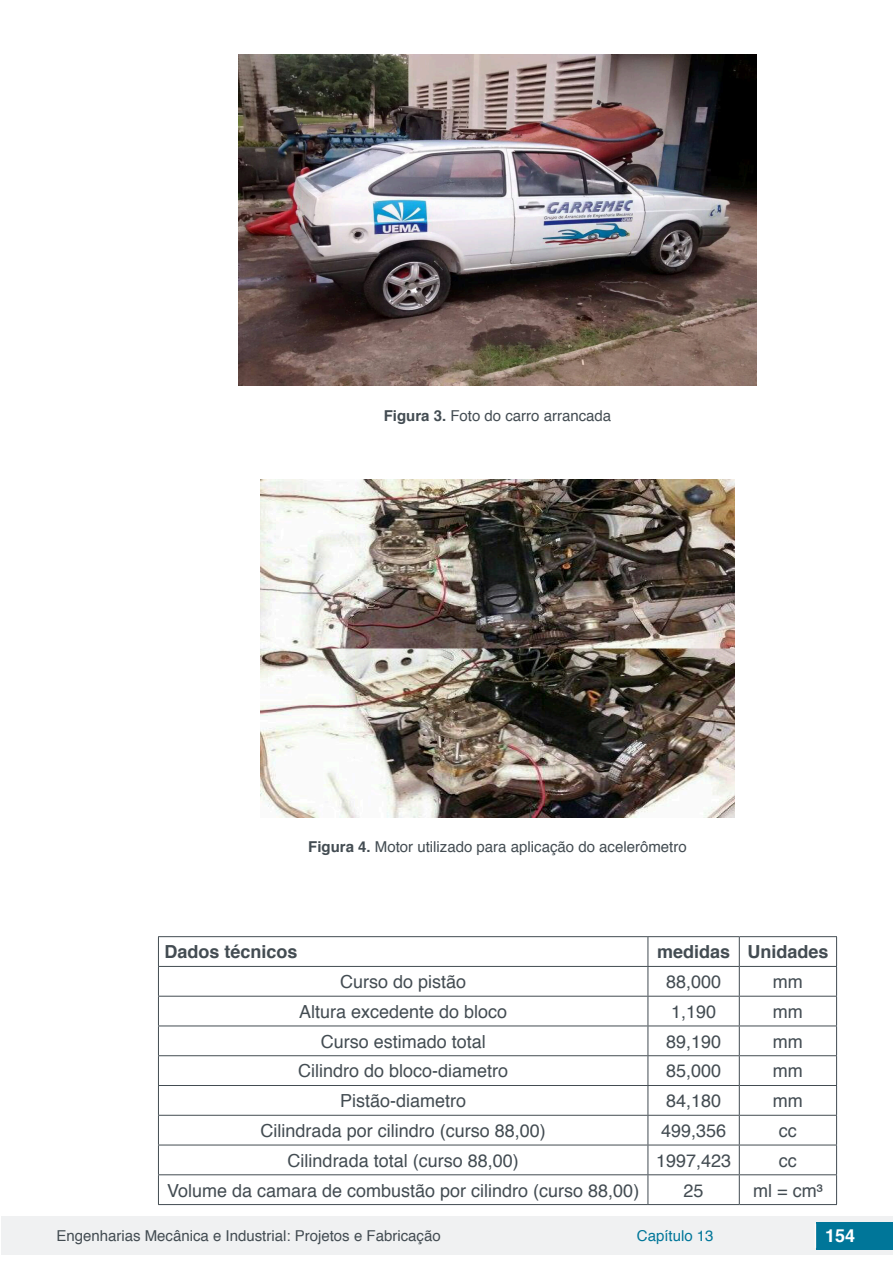
<style>
.page{position:relative;width:893px;height:1263px;background:#fff}
.page>*{position:absolute;margin:0;border:0;box-sizing:border-box;transform-origin:0 0}
.t1{font:18px "Helvetica";color:#434c52}
.t2{font:700 18px "Helvetica";color:#434c52}
.t3{font:700 18px "Helvetica";color:#fff}
.t4{font:15px "Helvetica";color:#434c52}
.t5{font:15px "Helvetica";color:#007699}
.s1{font-weight:700}
</style>
<div class="page">
<div style="left:1px;top:1216px;width:891px;height:38px;background:#f0f1f2"></div>
<div style="left:816px;top:1222px;width:77px;height:27px;background:#007699"></div>
<svg style="left:815px;top:1224px;width:1px;height:24px"></svg>
<img style="left:239px;top:54px;width:517px;height:332px">
<img style="left:260px;top:480px;width:475px;height:337px">
<hr style="left:158px;top:936px;width:490px;height:1px;background:#434c52">
<hr style="left:648px;top:936px;width:91px;height:1px;background:#434c52">
<hr style="left:739px;top:936px;width:98px;height:1px;background:#434c52">
<hr style="left:158px;top:966px;width:490px;height:1px;background:#434c52">
<hr style="left:648px;top:966px;width:91px;height:1px;background:#434c52">
<hr style="left:739px;top:966px;width:98px;height:1px;background:#434c52">
<hr style="left:158px;top:996px;width:490px;height:1px;background:#434c52">
<hr style="left:648px;top:996px;width:91px;height:1px;background:#434c52">
<hr style="left:739px;top:996px;width:98px;height:1px;background:#434c52">
<hr style="left:158px;top:1025px;width:490px;height:1px;background:#434c52">
<hr style="left:648px;top:1025px;width:91px;height:1px;background:#434c52">
<hr style="left:739px;top:1025px;width:98px;height:1px;background:#434c52">
<hr style="left:158px;top:1055px;width:490px;height:1px;background:#434c52">
<hr style="left:648px;top:1055px;width:91px;height:1px;background:#434c52">
<hr style="left:739px;top:1055px;width:98px;height:1px;background:#434c52">
<hr style="left:158px;top:1085px;width:490px;height:1px;background:#434c52">
<hr style="left:648px;top:1085px;width:91px;height:1px;background:#434c52">
<hr style="left:739px;top:1085px;width:98px;height:1px;background:#434c52">
<hr style="left:158px;top:1115px;width:490px;height:1px;background:#434c52">
<hr style="left:648px;top:1115px;width:91px;height:1px;background:#434c52">
<hr style="left:739px;top:1115px;width:98px;height:1px;background:#434c52">
<hr style="left:158px;top:1145px;width:490px;height:1px;background:#434c52">
<hr style="left:648px;top:1145px;width:91px;height:1px;background:#434c52">
<hr style="left:739px;top:1145px;width:98px;height:1px;background:#434c52">
<hr style="left:158px;top:1174px;width:490px;height:1px;background:#434c52">
<svg style="left:158px;top:937px;width:1px;height:267px"></svg>
<hr style="left:648px;top:1174px;width:91px;height:1px;background:#434c52">
<svg style="left:648px;top:937px;width:1px;height:267px"></svg>
<hr style="left:739px;top:1174px;width:98px;height:1px;background:#434c52">
<svg style="left:739px;top:937px;width:1px;height:267px"></svg>
<svg style="left:836px;top:937px;width:1px;height:267px"></svg>
<hr style="left:158px;top:1204px;width:490px;height:1px;background:#434c52">
<hr style="left:648px;top:1204px;width:91px;height:1px;background:#434c52">
<hr style="left:739px;top:1204px;width:98px;height:1px;background:#434c52">
<p class="t4" style="left:384px;top:404px;width:229px"><span class="s1">Figura 3.</span> Foto do carro arrancada</p>
<p class="t4" style="left:308px;top:835px;width:380px"><span class="s1">Figura 4.</span> Motor utilizado para aplicação do acelerômetro</p>
<p class="t2" style="left:164px;top:937px;width:135px">Dados técnicos</p>
<p class="t2" style="left:657px;top:937px;width:173px">medidas Unidades</p>
<p class="t1" style="left:340px;top:968px;width:128px">Curso do pistão</p>
<p class="t1" style="left:666px;top:968px;width:57px">88,000</p>
<p class="t1" style="left:773px;top:968px;width:31px">mm</p>
<p class="t1" style="left:299px;top:998px;width:210px">Altura excedente do bloco</p>
<p class="t1" style="left:671px;top:998px;width:47px">1,190</p>
<p class="t1" style="left:773px;top:998px;width:31px">mm</p>
<p class="t1" style="left:321px;top:1027px;width:167px">Curso estimado total</p>
<p class="t1" style="left:666px;top:1027px;width:57px">89,190</p>
<p class="t1" style="left:773px;top:1027px;width:31px">mm</p>
<p class="t1" style="left:298px;top:1057px;width:212px">Cilindro do bloco-diametro</p>
<p class="t1" style="left:666px;top:1057px;width:57px">85,000</p>
<p class="t1" style="left:773px;top:1057px;width:31px">mm</p>
<p class="t1" style="left:340px;top:1087px;width:128px">Pistão-diametro</p>
<p class="t1" style="left:666px;top:1087px;width:57px">84,180</p>
<p class="t1" style="left:773px;top:1087px;width:31px">mm</p>
<p class="t1" style="left:261px;top:1117px;width:287px">Cilindrada por cilindro (curso 88,00)</p>
<p class="t1" style="left:661px;top:1117px;width:67px">499,356</p>
<p class="t1" style="left:779px;top:1117px;width:19px">cc</p>
<p class="t1" style="left:288px;top:1146px;width:233px">Cilindrada total (curso 88,00)</p>
<p class="t1" style="left:656px;top:1146px;width:77px">1997,423</p>
<p class="t1" style="left:779px;top:1146px;width:19px">cc</p>
<p class="t1" style="left:167px;top:1176px;width:474px">Volume da camara de combustão por cilindro (curso 88,00)</p>
<p class="t1" style="left:684px;top:1176px;width:22px">25</p>
<p class="t1" style="left:753px;top:1176px;width:71px">ml = cm³</p>
<p class="t4" style="left:56px;top:1224px;width:386px">Engenharias Mecânica e Industrial: Projetos e Fabricação</p>
<p class="t5" style="left:637px;top:1224px;width:78px">Capítulo 13</p>
<p class="t3" style="left:825px;top:1221px;width:32px">154</p>
</div>
